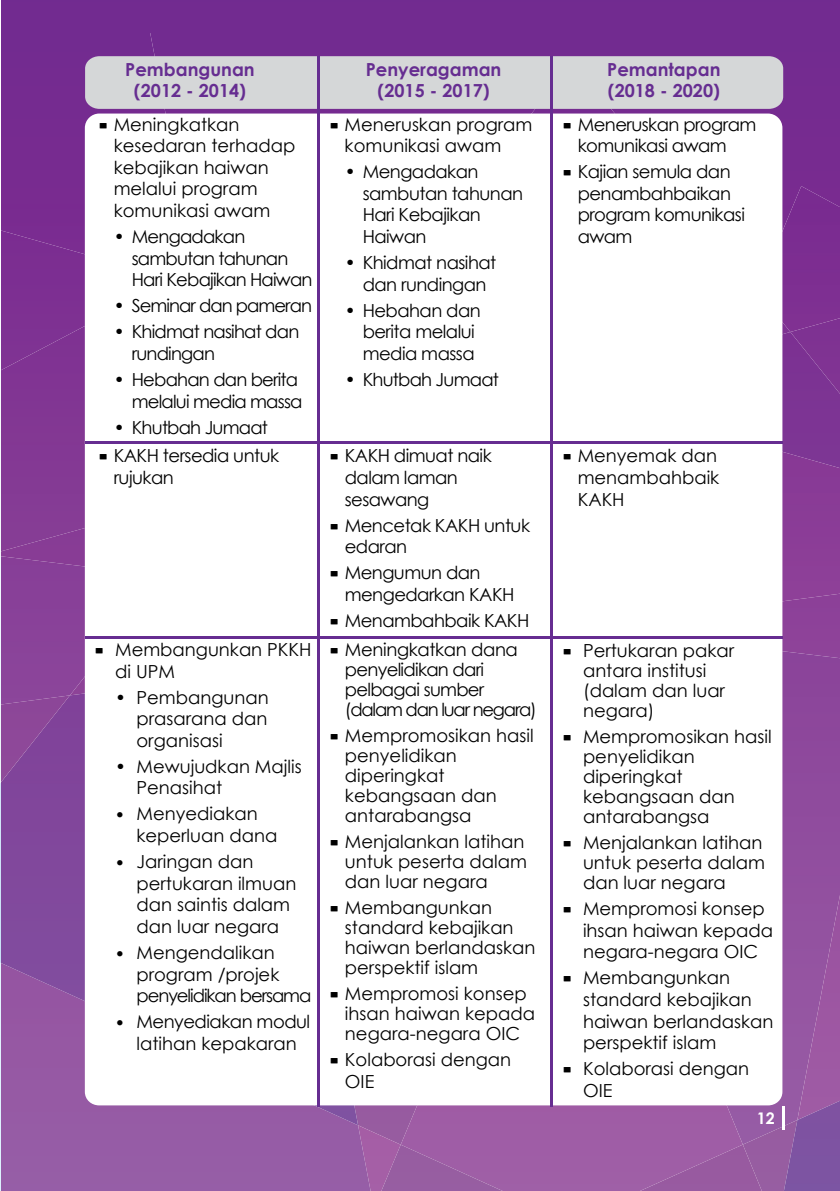
<style>
.page{position:relative;width:840px;height:1191px;background:#fff}
.page>*{position:absolute;margin:0;border:0;box-sizing:border-box;transform-origin:0 0}
.t1{font:18px/21.6px "Century Gothic";color:#000}
.t2{font:18px/21.6px "Century Gothic";letter-spacing:-.03em;color:#000}
.t3{font:18px/21.6px "Century Gothic";letter-spacing:-.045em;color:#000}
.t4{font:18px/20px "Century Gothic";letter-spacing:-.04em;color:#000}
.t5{font:700 18px/21.6px "Century Gothic";color:#662d91;text-align:center}
.t6{font:18px "Century Gothic";letter-spacing:-.055em;color:#000}
.t7{font:700 16px "Century Gothic";color:#fff}
.s1{font-family:"Blackoak Std";font-size:14px}
.s2{font-family:"Futura";font-weight:700;font-size:14px}
</style>
<div class="page">
<div style="left:1px;top:0;width:838px;height:33px;background:#722b90"></div>
<img style="left:782px;top:623px;width:57px;height:8px">
<img style="left:742px;top:631px;width:97px;height:489px">
<div style="left:782px;top:291px;width:57px;height:41px;background:#7e3092"></div>
<div style="left:782px;top:332px;width:57px;height:96px;background:#7d3393"></div>
<img style="left:370px;top:1125px;width:30px;height:66px">
<img style="left:782px;top:428px;width:57px;height:195px">
<div style="left:796px;top:895px;width:43px;height:205px;background:#9655a2"></div>
<div style="left:742px;top:1120px;width:41px;height:71px;background:#975ca1"></div>
<img style="left:783px;top:1100px;width:56px;height:91px">
<div style="left:1px;top:33px;width:149px;height:197px;background:#762b90"></div>
<div style="left:1px;top:230px;width:84px;height:49px;background:#7b2e91"></div>
<div style="left:1px;top:279px;width:84px;height:207px;background:#813493"></div>
<img style="left:742px;top:1144px;width:19px;height:47px">
<img style="left:150px;top:33px;width:689px;height:258px">
<div style="left:1px;top:486px;width:84px;height:70px;background:#863c95"></div>
<svg style="left:0;top:431px;width:1px;height:125px"></svg>
<div style="left:0;top:963px;width:370px;height:228px;background:#965da6"></div>
<div style="left:400px;top:1105px;width:342px;height:86px;background:#9f5da5"></div>
<div style="left:381px;top:1144px;width:121px;height:47px;background:#9f5ea6"></div>
<div style="left:0;top:556px;width:85px;height:148px;background:#894199"></div>
<img style="left:1px;top:669px;width:357px;height:456px">
<img style="left:0;top:704px;width:1px;height:259px">
<img style="left:1px;top:695px;width:69px;height:87px">
<hr style="left:782px;top:1106px;width:2px;height:23px;background:#fff">
<div style="left:85px;top:56px;width:697px;height:53px;background:#d5d7d8"></div>
<div style="left:85px;top:114px;width:697px;height:991px;background:#fff;border-radius:14px"></div>
<hr style="left:317px;top:56px;width:2px;height:1051px;background:#662d91">
<hr style="left:550px;top:56px;width:2px;height:1051px;background:#662d91">
<hr style="left:85px;top:441px;width:697px;height:2px;background:#662d91">
<hr style="left:85px;top:636px;width:697px;height:2px;background:#662d91">
<p class="t5" style="left:125px;top:58px;width:131px">Pembangunan (2012 - 2014)</p>
<p class="t5" style="left:365px;top:58px;width:137px">Penyeragaman (2015 - 2017)</p>
<p class="t5" style="left:607px;top:58px;width:115px;text-align:left">Pemantapan (2018 - 2020)</p>
<p class="t1" style="left:114px;top:113px;width:183px;text-indent:-16px"><span class="s1">•</span> Meningkatkan kesedaran terhadap kebajikan haiwan melalui program komunikasi awam</p>
<p class="t3" style="left:132px;top:225px;width:182px;text-indent:-18px">• Mengadakan sambutan tahunan<br>Hari Kebajikan Haiwan</p>
<p class="t6" style="left:114px;top:295px;width:200px">• Seminar dan pameran</p>
<p class="t3" style="left:132px;top:321px;width:169px;text-indent:-18px">• Khidmat nasihat dan rundingan</p>
<p class="t3" style="left:114px;top:368px;width:190px;text-align:right">• Hebahan dan berita melalui media massa</p>
<p class="t3" style="left:114px;top:416px;width:156px">• Khutbah Jumaat</p>
<p class="t1" style="left:344px;top:113px;width:189px;text-indent:-16px"><span class="s1">•</span> Meneruskan program komunikasi awam</p>
<p class="t2" style="left:362px;top:161px;width:162px;text-indent:-18px">• Mengadakan sambutan tahunan<br>Hari Kebajikan<br>Haiwan</p>
<p class="t2" style="left:344px;top:251px;width:153px;text-align:center">• Khidmat nasihat dan rundingan</p>
<p class="t2" style="left:362px;top:299px;width:120px;text-indent:-18px">• Hebahan dan berita melalui media massa</p>
<p class="t3" style="left:344px;top:368px;width:156px">• Khutbah Jumaat</p>
<p class="t2" style="left:577px;top:113px;width:180px;text-indent:-16px"><span class="s1">•</span> Meneruskan program komunikasi awam</p>
<p class="t2" style="left:577px;top:161px;width:169px;text-indent:-16px"><span class="s1">•</span> Kajian semula dan penambahbaikan program komunikasi awam</p>
<p class="t2" style="left:114px;top:445px;width:167px;text-indent:-16px"><span class="s1">•</span> KAKH tersedia untuk rujukan</p>
<p class="t2" style="left:344px;top:445px;width:148px;text-indent:-16px"><span class="s1">•</span> KAKH dimuat naik dalam laman sesawang</p>
<p class="t2" style="left:344px;top:514px;width:187px;text-indent:-16px"><span class="s1">•</span> Mencetak KAKH untuk edaran</p>
<p class="t2" style="left:344px;top:561px;width:171px;text-indent:-16px"><span class="s1">•</span> Mengumun dan mengedarkan KAKH</p>
<p class="t2" style="left:328px;top:609px;width:202px"><span class="s1">•</span> Menambahbaik KAKH</p>
<p class="t1" style="left:115px;top:638px;width:198px;text-indent:-21px"><span class="s1">•</span> Membangunkan PKKH di UPM</p>
<p class="t1" style="left:136px;top:686px;width:134px;text-align:justify;text-indent:-21px">• Pembangunan prasarana dan organisasi</p>
<p class="t1" style="left:136px;top:755px;width:167px;text-indent:-21px">• Mewujudkan Majlis<br>Penasihat</p>
<p class="t1" style="left:136px;top:803px;width:142px;text-indent:-21px"><span class="s2">•</span> Menyediakan keperluan dana</p>
<p class="t1" style="left:136px;top:850px;width:161px;text-indent:-21px"><span class="s2">•</span> Jaringan dan pertukaran ilmuan dan saintis dalam dan luar negara</p>
<p class="t1" style="left:136px;top:941px;width:176px;text-indent:-21px"><span class="s2">•</span> Mengendalikan program /projek penyelidikan bersama</p>
<p class="t1" style="left:115px;top:1010px;width:196px;text-align:center"><span class="s2">•</span> Menyediakan modul latihan kepakaran</p>
<p class="t4" style="left:345px;top:639px;width:193px;text-indent:-16px"><span class="s1">•</span> Meningkatkan dana penyelidikan dari pelbagai sumber (dalam dan luar negara)</p>
<p class="t1" style="left:345px;top:725px;width:190px;line-height:20px;text-indent:-16px"><span class="s1">•</span> Mempromosikan hasil penyelidikan diperingkat kebangsaan dan antarabangsa</p>
<p class="t1" style="left:345px;top:831px;width:183px;line-height:20px;text-indent:-16px"><span class="s1">•</span> Menjalankan latihan untuk peserta dalam dan luar negara</p>
<p class="t1" style="left:345px;top:897px;width:192px;line-height:20px;text-indent:-16px"><span class="s1">•</span> Membangunkan standard kebajikan haiwan berlandaskan perspektif islam</p>
<p class="t1" style="left:345px;top:983px;width:191px;line-height:20px;text-indent:-16px"><span class="s1">•</span> Mempromosi konsep ihsan haiwan kepada negara-negara OIC</p>
<p class="t1" style="left:345px;top:1048px;width:168px;text-indent:-16px"><span class="s1">•</span> Kolaborasi dengan<br>OIE</p>
<p class="t1" style="left:577px;top:445px;width:143px;text-align:justify;text-indent:-16px"><span class="s1">•</span> Menyemak dan menambahbaik KAKH</p>
<p class="t1" style="left:582px;top:640px;width:153px;line-height:20px;text-indent:-21px"><span class="s1">•</span> Pertukaran pakar antara institusi (dalam dan luar negara)</p>
<p class="t1" style="left:582px;top:726px;width:190px;line-height:20px;text-indent:-21px"><span class="s1">•</span> Mempromosikan hasil penyelidikan diperingkat kebangsaan dan antarabangsa</p>
<p class="t1" style="left:582px;top:832px;width:183px;line-height:20px;text-indent:-21px"><span class="s1">•</span> Menjalankan latihan untuk peserta dalam dan luar negara</p>
<p class="t1" style="left:582px;top:897px;width:191px;text-indent:-21px"><span class="s1">•</span> Mempromosi konsep ihsan haiwan kepada negara-negara OIC</p>
<p class="t1" style="left:582px;top:966px;width:192px;text-indent:-21px"><span class="s1">•</span> Membangunkan standard kebajikan haiwan berlandaskan perspektif islam</p>
<p class="t1" style="left:582px;top:1057px;width:168px;text-indent:-21px"><span class="s1">•</span> Kolaborasi dengan<br>OIE</p>
<p class="t7" style="left:756px;top:1108px;width:19px">12</p>
</div>
